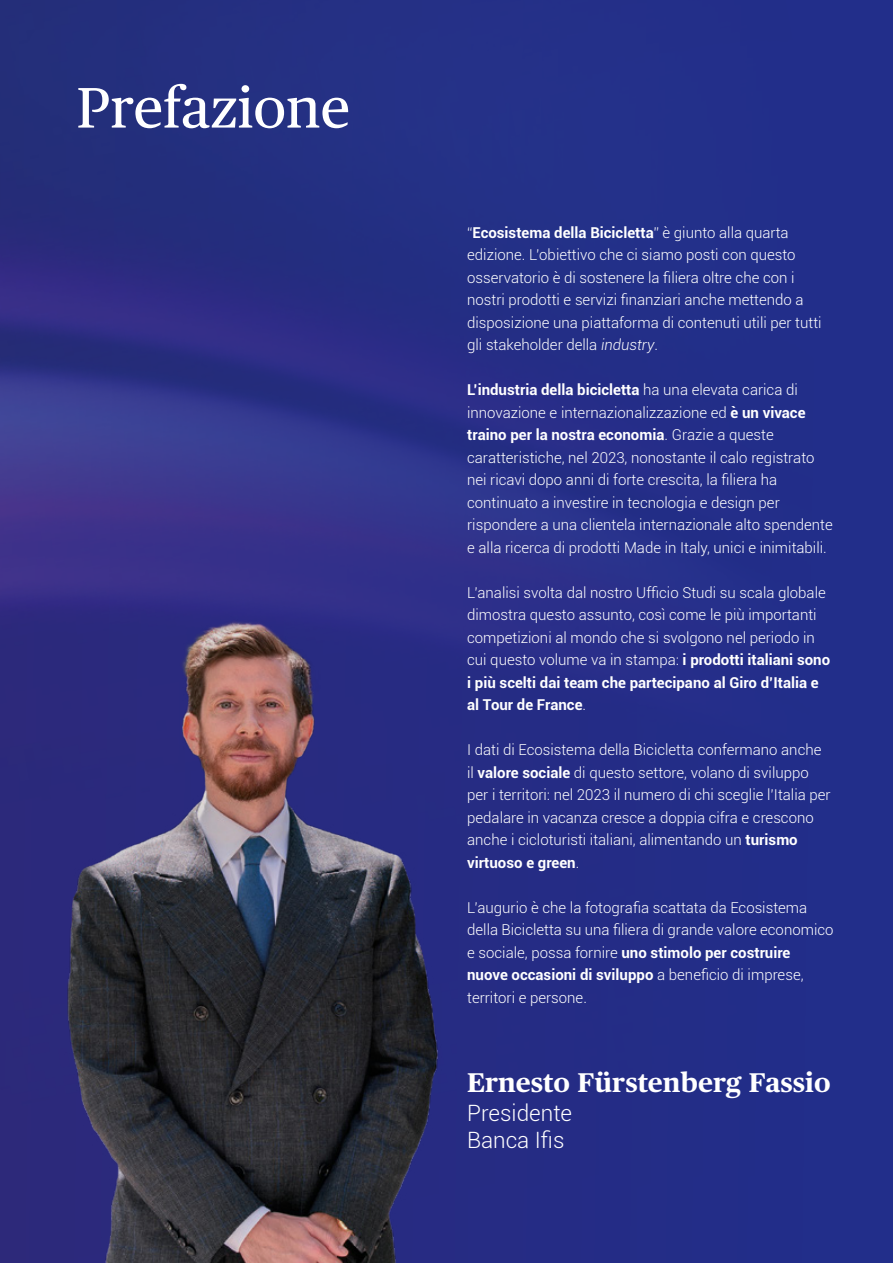
<style>
.page{position:relative;width:893px;height:1263px;background:#fff}
.page>*{position:absolute;margin:0;border:0;box-sizing:border-box;transform-origin:0 0}
.t1{font:57px "Publico Text";color:#fff}
.t2{font:700 27px "Publico Text";color:#fff}
.t3{font:300 22.5px/27.3px "Roboto";color:#fff}
.t4{font:300 15px/22.5px "Roboto";color:#fff}
.s1{font-weight:700}
.s2{font-style:italic}
</style>
<div class="page">
<img style="left:0;top:0;width:893px;height:1263px">
<img style="left:21px;top:545px;width:438px;height:718px">
<h1 class="t1" style="left:77px;top:65px;width:275px">Prefazione</h1>
<p class="t4" style="left:467px;top:221px;width:356px">“<span class="s1">Ecosistema della Bicicletta</span>” è giunto alla quarta edizione. L’obiettivo che ci siamo posti con questo osservatorio è di sostenere la filiera oltre che con i nostri prodotti e servizi finanziari anche mettendo a disposizione una piattaforma di contenuti utili per tutti gli stakeholder della <span class="s2">industry</span>.</p>
<p class="t4" style="left:467px;top:378px;width:367px"><span class="s1">L’industria della bicicletta</span> ha una elevata carica di innovazione e internazionalizzazione ed <span class="s1">è un vivace traino per la nostra economia</span>. Grazie a queste caratteristiche, nel 2023, nonostante il calo registrato nei ricavi dopo anni di forte crescita, la filiera ha continuato a investire in tecnologia e design per rispondere a una clientela internazionale alto spendente e alla ricerca di prodotti Made in Italy, unici e inimitabili.</p>
<p class="t4" style="left:467px;top:581px;width:364px">L’analisi svolta dal nostro Ufficio Studi su scala globale dimostra questo assunto, così come le più importanti competizioni al mondo che si svolgono nel periodo in cui questo volume va in stampa: <span class="s1">i prodotti italiani sono i più scelti dai team che partecipano al Giro d’Italia e al Tour de France</span>.</p>
<p class="t4" style="left:467px;top:738px;width:365px">I dati di Ecosistema della Bicicletta confermano anche il <span class="s1">valore sociale</span> di questo settore, volano di sviluppo per i territori: nel 2023 il numero di chi sceglie l’Italia per pedalare in vacanza cresce a doppia cifra e crescono anche i cicloturisti italiani, alimentando un <span class="s1">turismo virtuoso e green</span>.</p>
<p class="t4" style="left:467px;top:896px;width:368px">L’augurio è che la fotografia scattata da Ecosistema della Bicicletta su una filiera di grande valore economico e sociale, possa fornire <span class="s1">uno stimolo per costruire nuove occasioni di sviluppo</span> a beneficio di imprese, territori e persone.</p>
<h2 class="t2" style="left:467px;top:1061px;width:365px">Ernesto Fürstenberg Fassio</h2>
<h3 class="t3" style="left:467px;top:1098px;width:106px">Presidente<br>Banca Ifis</h3>
</div>
